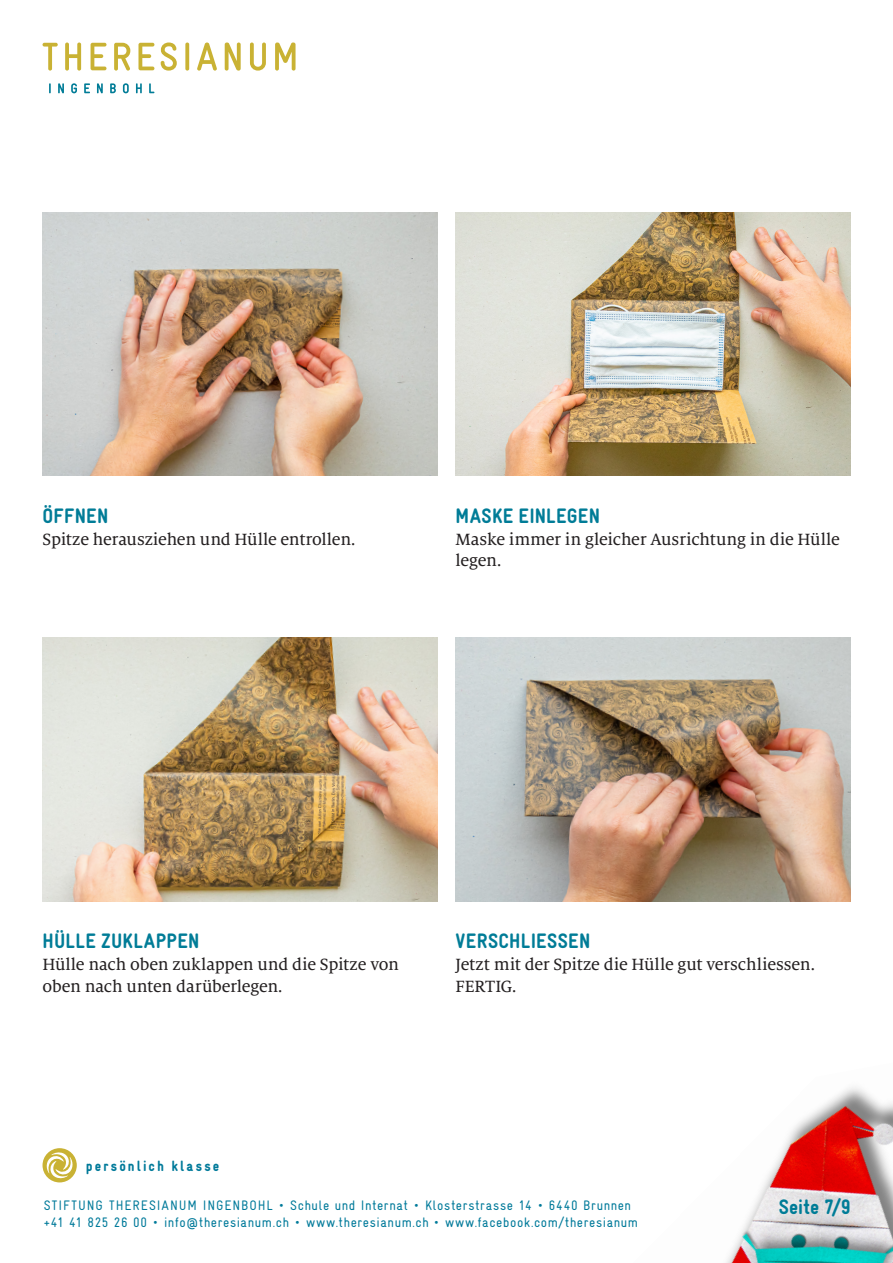
<style>
.page{position:relative;width:893px;height:1263px;background:#fff}
.page>*{position:absolute;margin:0;border:0;box-sizing:border-box;transform-origin:0 0}
.t1{font:900 21px "Gravur Condensed Pro";letter-spacing:.015em;color:#007c97}
.t2{font:18px/21.6px "Milo Serif Pro Text";letter-spacing:-.015em;color:#231f20}
.t3{font:900 15px "Gravur Condensed Pro";letter-spacing:.14em;color:#007a9a}
.t4{font:13.8px/17.2px "Gravur Condensed Pro";letter-spacing:.045em;color:#007a9a}
</style>
<div class="page">
<svg style="left:43px;top:43px;width:15px;height:28px"></svg>
<svg style="left:65px;top:43px;width:16px;height:28px"></svg>
<svg style="left:91px;top:43px;width:16px;height:27px"></svg>
<svg style="left:114px;top:43px;width:16px;height:28px"></svg>
<svg style="left:138px;top:43px;width:16px;height:27px"></svg>
<svg style="left:161px;top:43px;width:16px;height:28px"></svg>
<svg style="left:185px;top:43px;width:4px;height:28px"></svg>
<svg style="left:197px;top:43px;width:20px;height:28px"></svg>
<svg style="left:225px;top:43px;width:16px;height:28px"></svg>
<svg style="left:250px;top:43px;width:16px;height:28px"></svg>
<svg style="left:275px;top:43px;width:21px;height:28px"></svg>
<svg style="left:49px;top:83px;width:2px;height:10px"></svg>
<svg style="left:58px;top:83px;width:6px;height:10px"></svg>
<svg style="left:71px;top:83px;width:6px;height:10px"></svg>
<svg style="left:84px;top:83px;width:6px;height:10px"></svg>
<svg style="left:97px;top:83px;width:6px;height:10px"></svg>
<svg style="left:110px;top:83px;width:6px;height:10px"></svg>
<svg style="left:123px;top:83px;width:6px;height:10px"></svg>
<svg style="left:136px;top:83px;width:6px;height:10px"></svg>
<svg style="left:149px;top:83px;width:5px;height:10px"></svg>
<svg style="left:43px;top:1148px;width:34px;height:34px"></svg>
<img style="left:726px;top:1087px;width:167px;height:176px">
<img style="left:43px;top:213px;width:394px;height:263px">
<img style="left:455px;top:213px;width:395px;height:263px">
<img style="left:43px;top:638px;width:394px;height:263px">
<img style="left:455px;top:638px;width:395px;height:263px">
<p class="t1" style="left:43px;top:504px;width:67px">ÖFFNEN</p>
<p class="t2" style="left:43px;top:528px;width:315px">Spitze herausziehen und Hülle entrollen.</p>
<p class="t1" style="left:456px;top:504px;width:146px">MASKE EINLEGEN</p>
<p class="t2" style="left:455px;top:528px;width:386px">Maske immer in gleicher Ausrichtung in die Hülle legen.</p>
<p class="t1" style="left:43px;top:929px;width:158px">HÜLLE ZUKLAPPEN</p>
<p class="t2" style="left:43px;top:953px;width:358px">Hülle nach oben zuklappen und die Spitze von oben nach unten darüberlegen.</p>
<p class="t1" style="left:456px;top:929px;width:136px">VERSCHLIESSEN</p>
<p class="t2" style="left:455px;top:953px;width:361px">Jetzt mit der Spitze die Hülle gut verschliessen.<br>FERTIG.</p>
<p class="t3" style="left:86px;top:1157px;width:135px">persönlich klasse</p>
<p class="t4" style="left:44px;top:1196px;width:596px">STIFTUNG THERESIANUM INGENBOHL • Schule und Internat • Klosterstrasse 14 • 6440 Brunnen +41 41 825 26 00 • info@theresianum.ch • www.theresianum.ch • www.facebook.com/theresianum</p>
<p class="t1" style="left:779px;top:1195px;width:73px">Seite 7/9</p>
</div>
